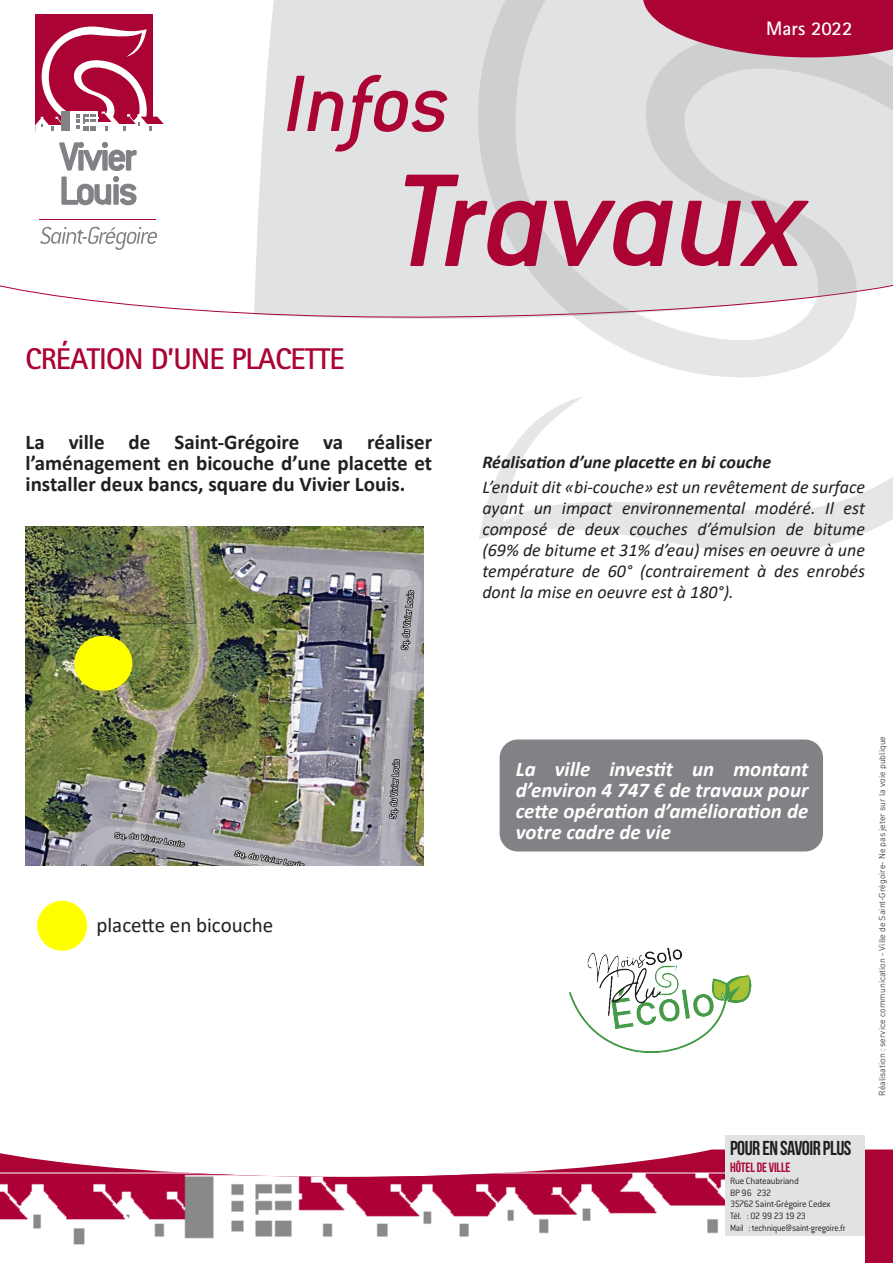
<style>
.page{position:relative;width:893px;height:1263px;background:#fff}
.page>*{position:absolute;margin:0;border:0;box-sizing:border-box;transform-origin:0 0}
.t1{font:italic 500 145.05px "Conduit ITC Std";letter-spacing:-.02em;color:#ab0333}
.t2{font:italic 500 87.75px "Conduit ITC Std";letter-spacing:-.005em;color:#ab0333}
.t3{font:300 40.95px "Conduit ITC Std";letter-spacing:-.03em;color:#808285}
.t4{font:700 30px "Rotis Sans Serif Std";letter-spacing:-.03em;color:#ab0333}
.t5{font:700 21px/21px "Calibri";color:#231f20;text-align:justify}
.t6{font:italic 700 21px/21px "Calibri";color:#fff;text-align:justify}
.t7{font:21px "Calibri";color:#231f20}
.t8{font:20.1px "Bebas Neue";letter-spacing:-.025em;color:#231f20}
.t9{font:700 19.5px "Rotis Sans Serif Std";color:#fff}
.t10{font:italic 18px/21px "Calibri";color:#231f20;text-align:justify}
.t11{font:italic 700 18px "Calibri";color:#231f20}
.t12{font:13.5px "Bebas Neue";letter-spacing:-.01em;color:#ab0333}
.t13{font:300 10.05px "Conduit ITC Std";letter-spacing:-.025em;color:#231f20}
.t14{font:300 10.05px "Conduit ITC Std";letter-spacing:-.025em;color:#231f20;scale:.93 1}
.t15{font:300 10.05px "Conduit ITC Std";letter-spacing:-.075em;color:#231f20}
.t16{font:300 9px "DIN Next LT Pro";color:#231f20}
</style>
<div class="page">
<div style="left:257px;top:0;width:221px;height:247px;background:#e1e2e4"></div>
<svg style="left:0;top:247px;width:478px;height:72px"></svg>
<svg style="left:478px;top:0;width:165px;height:319px;background:#dcdddf"></svg>
<svg style="left:479px;top:31px;width:414px;height:522px"></svg>
<svg style="left:646px;top:57px;width:211px;height:322px;background:#e0e1e3"></svg>
<svg style="left:0;top:1149px;width:893px;height:114px"></svg>
<img style="left:0;top:1172px;width:864px;height:91px">
<svg style="left:643px;top:0;width:250px;height:57px;background:#b2264e"></svg>
<div style="left:35px;top:15px;width:118px;height:117px;background:#ab0333"></div>
<svg style="left:40px;top:227px;width:117px;height:23px"></svg>
<hr style="left:39px;top:219px;width:117px;height:1px;background:#ab0333">
<svg style="left:35px;top:27px;width:129px;height:179px"></svg>
<div style="left:725px;top:1135px;width:140px;height:101px;background:#e1e2e4"></div>
<img style="left:568px;top:947px;width:184px;height:106px">
<div style="left:500px;top:739px;width:323px;height:112px;background:#808285;border-radius:18px"></div>
<img style="left:26px;top:527px;width:397px;height:338px">
<div style="left:76px;top:637px;width:55px;height:52px;background:#ff0;border-radius:50%"></div>
<div style="left:74px;top:636px;width:58px;height:55px;border:2px solid #ff0;border-radius:50%"></div>
<div style="left:37px;top:901px;width:50px;height:50px;background:#ff0;border-radius:50%"></div>
<p class="t3" style="left:59px;top:168px;width:79px">Louis</p>
<p class="t9" style="left:766px;top:16px;width:88px">Mars 2022</p>
<p class="t2" style="left:285px;top:54px;width:167px">Infos</p>
<p class="t1" style="left:396px;top:139px;width:412px">Travaux</p>
<p class="t4" style="left:26px;top:340px;width:320px">CRÉATION D’UNE PLACETTE</p>
<p class="t5" style="left:26px;top:432px;width:408px">La ville de Saint-Grégoire va réaliser l’aménagement en bicouche d’une placette et installer deux bancs, square du Vivier Louis.</p>
<p class="t11" style="left:482px;top:449px;width:290px">Réalisation d’une placette en bi couche</p>
<p class="t10" style="left:482px;top:476px;width:384px">L’enduit dit «bi-couche» est un revêtement de surface ayant un impact environnemental modéré. Il est composé de deux couches d’émulsion de bitume (69% de bitume et 31% d’eau) mises en oeuvre à une température de 60° (contrairement à des enrobés dont la mise en oeuvre est à 180°).</p>
<p class="t7" style="left:96px;top:910px;width:178px">placette en bicouche</p>
<p class="t6" style="left:516px;top:758px;width:294px">La ville investit un montant d’environ 4 747 € de travaux pour cette opération d’amélioration de votre cadre de vie</p>
<p class="t8" style="left:730px;top:1137px;width:123px">POUR EN SAVOIR PLUS</p>
<p class="t12" style="left:730px;top:1160px;width:62px">HÔTEL DE VILLE</p>
<p class="t13" style="left:730px;top:1175px;width:70px">Rue Chateaubriand</p>
<p class="t13" style="left:730px;top:1187px;width:43px">BP 96 232</p>
<p class="t13" style="left:730px;top:1199px;width:102px">35762 Saint-Grégoire Cedex</p>
<p class="t15" style="left:730px;top:1210px;width:77px">Tél. : 02 99 23 19 23</p>
<p class="t14" style="left:730px;top:1222px;width:126px">Mail : technique@saint-gregoire.fr</p>
<p class="t16" style="left:877px;top:1096px;width:361px;rotate:-90deg">Réalisation : service communication - Ville de Saint-Grégoire- Ne pas jeter sur la voie publique</p>
</div>
